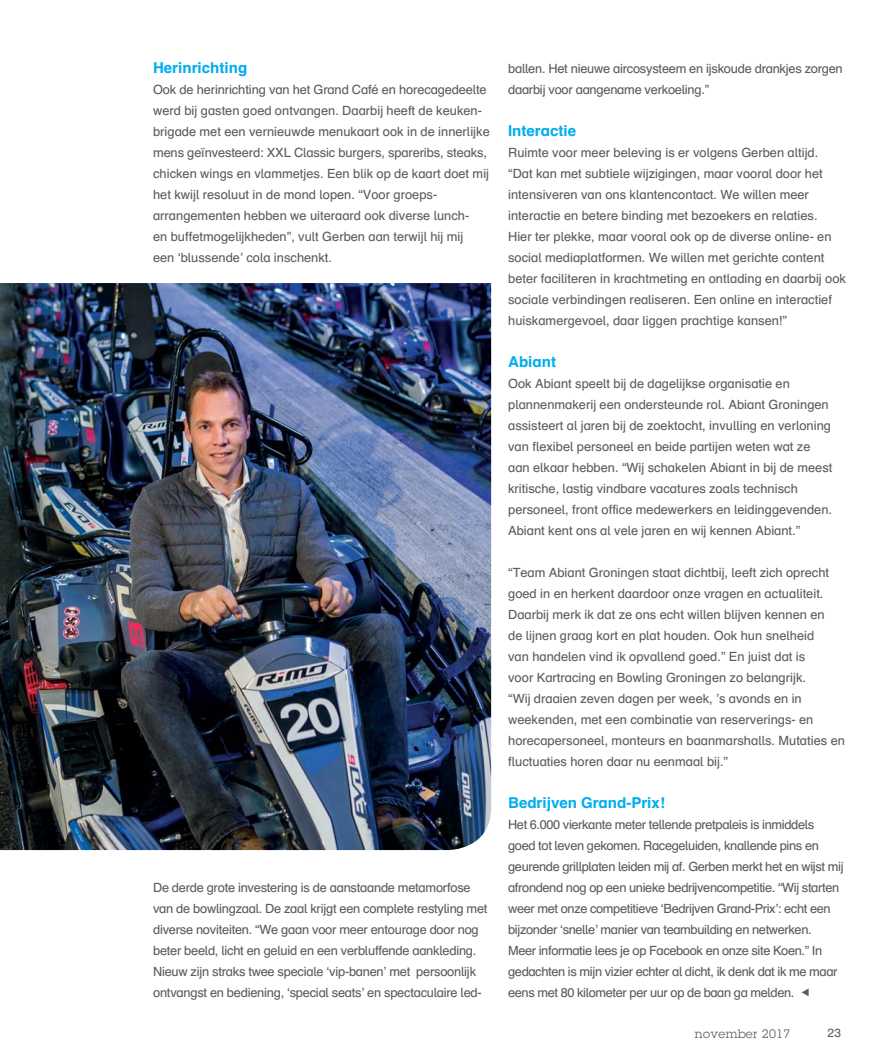
<style>
.page{position:relative;width:893px;height:1063px;background:#fff}
.page>*{position:absolute;margin:0;border:0;box-sizing:border-box;transform-origin:0 0}
.t1{font:700 15px "Schulbuch Nord";color:#00aeef}
.t2{font:12.75px/21px "Schulbuch Nord";color:#5d5d60}
.t3{font:12.75px/21px "Schulbuch Nord";letter-spacing:-.03em;color:#5d5d60}
.t4{font:12.75px/21px "Schulbuch Nord";letter-spacing:-.02em;color:#5d5d60}
.t5{font:12px "Lubalin Graph";letter-spacing:.025em;color:#5d5d60}
.t6{font:12px "Schulbuch Nord";color:#5d5d60}
</style>
<div class="page">
<img style="left:0;top:283px;width:491px;height:567px">
<p class="t1" style="left:153px;top:58px;width:96px">Herinrichting</p>
<p class="t2" style="left:153px;top:79px;width:338px">Ook de herinrichting van het Grand Café en horecagedeelte werd bij gasten goed ontvangen. Daarbij heeft de keuken&shy;brigade met een vernieuwde menukaart ook in de innerlijke mens geïnvesteerd: XXL Classic burgers, spareribs, steaks, chicken wings en vlammetjes. Een blik op de kaart doet mij het kwijl resoluut in de mond lopen. “Voor groeps&shy;arrangementen hebben we uiteraard ook diverse lunch-<br>en buffetmogelijkheden”, vult Gerben aan terwijl hij mij<br>een ‘blussende’ cola inschenkt.</p>
<p class="t4" style="left:153px;top:877px;width:336px">De derde grote investering is de aanstaande metamorfose van de bowlingzaal. De zaal krijgt een complete restyling met diverse noviteiten. “We gaan voor meer entourage door nog beter beeld, licht en geluid en een verbluffende aankleding.<br>Nieuw zijn straks twee speciale ‘vip-banen’ met persoonlijk ontvangst en bediening, ‘special seats’ en spectaculaire led-</p>
<p class="t4" style="left:508px;top:58px;width:336px">ballen. Het nieuwe aircosysteem en ijskoude drankjes zorgen daarbij voor aangename verkoeling.”</p>
<p class="t1" style="left:508px;top:121px;width:70px">Interactie</p>
<p class="t2" style="left:508px;top:142px;width:339px">Ruimte voor meer beleving is er volgens Gerben altijd. “Dat kan met subtiele wijzigingen, maar vooral door het intensiveren van ons klantencontact. We willen meer interactie en betere binding met bezoekers en relaties.<br>Hier ter plekke, maar vooral ook op de diverse online- en social mediaplatformen. We willen met gerichte content beter faciliteren in krachtmeting en ontlading en daarbij ook sociale verbindingen realiseren. Een online en interactief huiskamergevoel, daar liggen prachtige kansen!”</p>
<p class="t1" style="left:508px;top:352px;width:49px">Abiant</p>
<p class="t2" style="left:508px;top:373px;width:326px">Ook Abiant speelt bij de dagelijkse organisatie en plannenmakerij een ondersteunde rol. Abiant Groningen assisteert al jaren bij de zoektocht, invulling en verloning van flexibel personeel en beide partijen weten wat ze aan elkaar hebben. “Wij schakelen Abiant in bij de meest kritische, lastig vindbare vacatures zoals technisch personeel, front office medewerkers en leidinggevenden.<br>Abiant kent ons al vele jaren en wij kennen Abiant.”</p>
<p class="t2" style="left:508px;top:562px;width:338px">“Team Abiant Groningen staat dichtbij, leeft zich oprecht goed in en herkent daardoor onze vragen en actualiteit.<br>Daarbij merk ik dat ze ons echt willen blijven kennen en<br>de lijnen graag kort en plat houden. Ook hun snelheid<br>van handelen vind ik opvallend goed.” En juist dat is<br>voor Kartracing en Bowling Groningen zo belangrijk.<br>“Wij draaien zeven dagen per week, ’s avonds en in weekenden, met een combinatie van reserverings- en horecapersoneel, monteurs en baanmarshalls. Mutaties en fluctuaties horen daar nu eenmaal bij.”</p>
<p class="t1" style="left:508px;top:793px;width:158px">Bedrijven Grand-Prix!</p>
<p class="t3" style="left:508px;top:814px;width:337px">Het 6.000 vierkante meter tellende pretpaleis is inmiddels goed tot leven gekomen. Racegeluiden, knallende pins en geurende grillplaten leiden mij af. Gerben merkt het en wijst mij afrondend nog op een unieke bedrijvencompetitie. “Wij starten weer met onze competitieve ‘Bedrijven Grand-Prix’: echt een bijzonder ‘snelle’ manier van teambuilding en netwerken.<br>Meer informatie lees je op Facebook en onze site Koen.” In gedachten is mijn vizier echter al dicht, ik denk dat ik me maar eens met 80 kilometer per uur op de baan ga melden.</p>
<p class="t5" style="left:695px;top:1026px;width:97px">november 2017</p>
<p class="t6" style="left:827px;top:1026px;width:15px">23</p>
</div>
